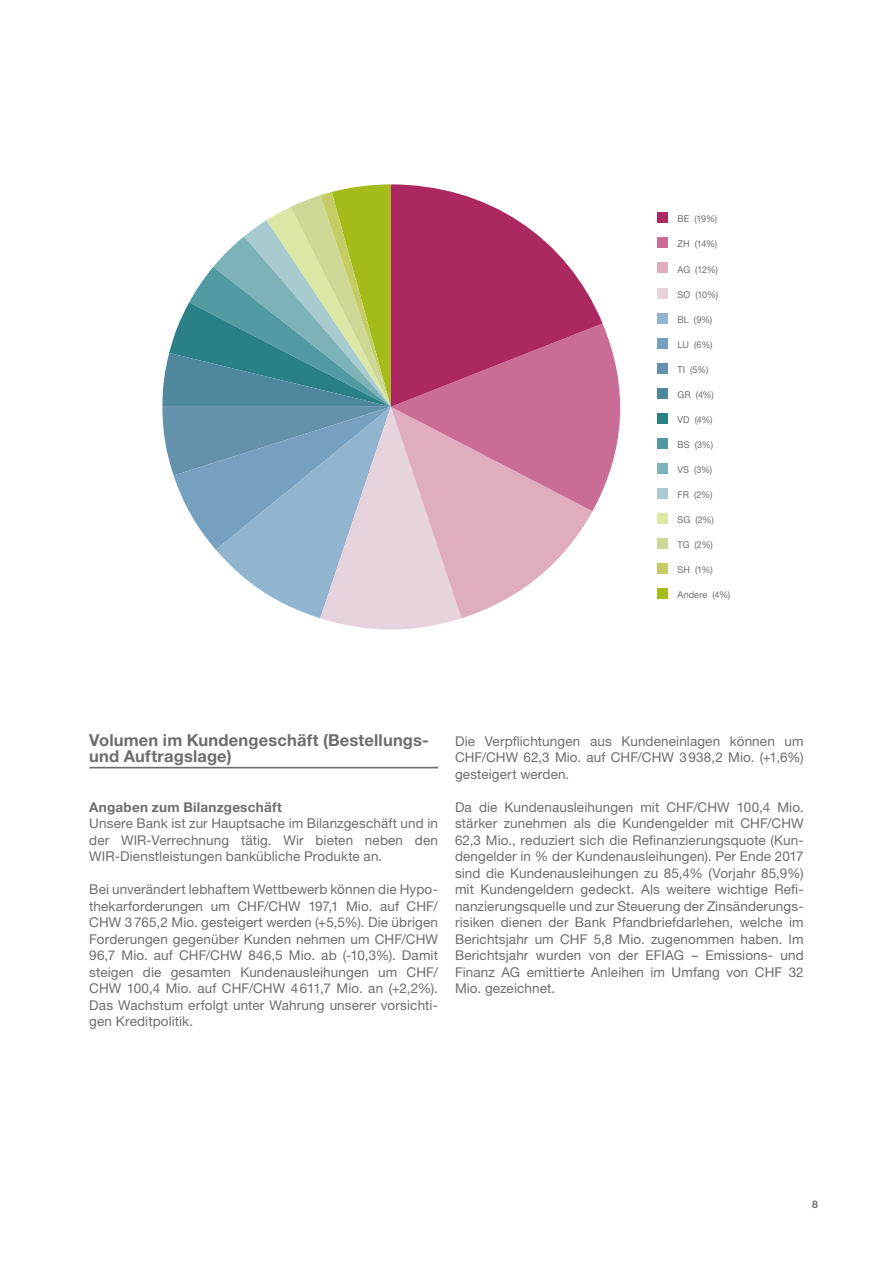
<style>
.page{position:relative;width:893px;height:1263px;background:#fff}
.page>*{position:absolute;margin:0;border:0;box-sizing:border-box;transform-origin:0 0}
.para-style-title-3{font:700 16.5px/16.5px "Helvetica Neue LT Pro";letter-spacing:.01em;color:#6c6d70}
.para-style-lauftext{font:13.5px/16.5px "Helvetica Neue LT Pro";letter-spacing:.01em;color:#6c6d70;text-align:justify}
.para-style-title-4{font:700 13.5px "Helvetica Neue LT Pro";letter-spacing:.02em;color:#6c6d70}
.t1{font:700 10.5px "Helvetica Neue LT Pro";color:#6c6d70}
.t2{font:9.45px "Helvetica Neue LT Pro";letter-spacing:.005em;color:#6f6d6d}
</style>
<div class="page">
<svg style="left:162px;top:184px;width:459px;height:445px"></svg>
<svg style="left:391px;top:184px;width:212px;height:223px;fill:#ab2860"></svg>
<div style="left:657px;top:213px;width:10px;height:10px;background:#ab2860"></div>
<div style="left:657px;top:238px;width:10px;height:10px;background:#ca6d94"></div>
<div style="left:657px;top:263px;width:10px;height:10px;background:#e0acbf"></div>
<div style="left:657px;top:288px;width:10px;height:10px;background:#e7d3de"></div>
<div style="left:657px;top:313px;width:10px;height:10px;background:#91b5cf"></div>
<div style="left:657px;top:338px;width:10px;height:10px;background:#75a0c0"></div>
<div style="left:657px;top:363px;width:10px;height:10px;background:#6492ac"></div>
<div style="left:657px;top:388px;width:10px;height:10px;background:#4f879d"></div>
<div style="left:657px;top:413px;width:10px;height:11px;background:#298187"></div>
<div style="left:657px;top:438px;width:10px;height:11px;background:#519aa1"></div>
<div style="left:657px;top:463px;width:10px;height:11px;background:#7db2b8"></div>
<div style="left:657px;top:488px;width:10px;height:11px;background:#a7cbcf"></div>
<div style="left:657px;top:513px;width:10px;height:11px;background:#dce6a5"></div>
<div style="left:657px;top:538px;width:10px;height:11px;background:#cdd796"></div>
<div style="left:657px;top:563px;width:10px;height:11px;background:#c3cd64"></div>
<div style="left:657px;top:589px;width:10px;height:10px;background:#a5bb1a"></div>
<hr style="left:89px;top:767px;width:349px;height:1px;background:#6c6d70">
<p class="t2" style="left:678px;top:213px;width:41px">BE (19%)</p>
<p class="t2" style="left:678px;top:238px;width:41px">ZH (14%)</p>
<p class="t2" style="left:678px;top:263px;width:42px">AG (12%)</p>
<p class="t2" style="left:678px;top:288px;width:42px">SO (10%)</p>
<p class="t2" style="left:678px;top:313px;width:36px">BL (9%)</p>
<p class="t2" style="left:678px;top:339px;width:36px">LU (6%)</p>
<p class="t2" style="left:678px;top:364px;width:32px">TI (5%)</p>
<p class="t2" style="left:678px;top:389px;width:38px">GR (4%)</p>
<p class="t2" style="left:678px;top:414px;width:36px">VD (4%)</p>
<p class="t2" style="left:678px;top:439px;width:37px">BS (3%)</p>
<p class="t2" style="left:678px;top:464px;width:36px">VS (3%)</p>
<p class="t2" style="left:678px;top:489px;width:36px">FR (2%)</p>
<p class="t2" style="left:678px;top:514px;width:38px">SG (2%)</p>
<p class="t2" style="left:678px;top:539px;width:37px">TG (2%)</p>
<p class="t2" style="left:678px;top:564px;width:37px">SH (1%)</p>
<p class="t2" style="left:678px;top:589px;width:54px">Andere (4%)</p>
<p class="para-style-title-3" style="left:89px;top:731px;width:341px">Volumen im Kundengeschäft (Bestellungs&shy;und Auftragslage)</p>
<p class="para-style-title-4" style="left:89px;top:798px;width:194px">Angaben zum Bilanzgeschäft</p>
<p class="para-style-lauftext" style="left:89px;top:815px;width:350px">Unsere Bank ist zur Hauptsache im Bilanzgeschäft und in der WIR-Verrechnung tätig. Wir bieten neben den WIR-Dienstleistungen bankübliche Produkte an.</p>
<p class="para-style-lauftext" style="left:89px;top:881px;width:350px">Bei unverändert lebhaftem Wettbewerb können die Hypo&shy;thekarforderungen um CHF/CHW 197,1 Mio. auf CHF/ CHW 3765,2 Mio. gesteigert werden (+5,5%). Die übrigen Forderungen gegenüber Kunden nehmen um CHF/CHW 96,7 Mio. auf CHF/CHW 846,5 Mio. ab (-10,3%). Damit steigen die gesamten Kundenausleihungen um CHF/ CHW 100,4 Mio. auf CHF/CHW 4611,7 Mio. an (+2,2%).<br>Das Wachstum erfolgt unter Wahrung unserer vorsichti&shy;gen Kreditpolitik.</p>
<p class="para-style-lauftext" style="left:455px;top:732px;width:350px">Die Verpflichtungen aus Kundeneinlagen können um CHF/CHW 62,3 Mio. auf CHF/CHW 3938,2 Mio. (+1,6%) gesteigert werden.</p>
<p class="para-style-lauftext" style="left:455px;top:798px;width:350px">Da die Kundenausleihungen mit CHF/CHW 100,4 Mio. stärker zunehmen als die Kundengelder mit CHF/CHW 62,3 Mio., reduziert sich die Refinanzierungsquote (Kun&shy;dengelder in % der Kundenausleihungen). Per Ende 2017 sind die Kundenausleihungen zu 85,4% (Vorjahr 85,9%) mit Kundengeldern gedeckt. Als weitere wichtige Refi&shy;nanzierungsquelle und zur Steuerung der Zinsänderungs&shy;risiken dienen der Bank Pfandbriefdarlehen, welche im Berichtsjahr um CHF 5,8 Mio. zugenommen haben. Im Berichtsjahr wurden von der EFIAG – Emissions- und Finanz AG emittierte Anleihen im Umfang von CHF 32<br>Mio. gezeichnet.</p>
<p class="t1" style="left:812px;top:1197px;width:7px">8</p>
</div>
